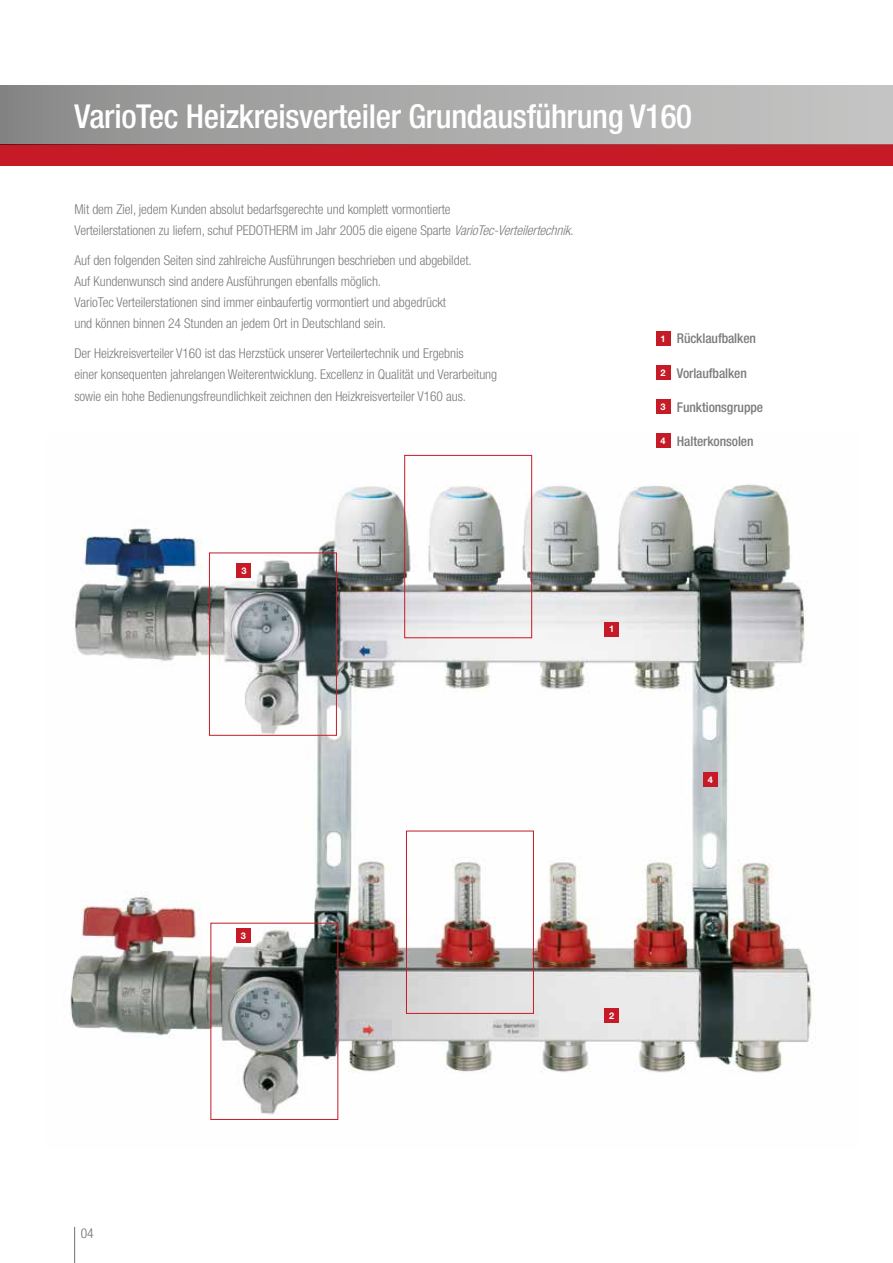
<style>
.page{position:relative;width:893px;height:1263px;background:#fff}
.page>*{position:absolute;margin:0;border:0;box-sizing:border-box;transform-origin:0 0}
.t1{font:500 condensed 33px "Helvetica Neue";letter-spacing:-.01em;color:#fff}
.t2{font:300 condensed 13.5px/21.3px "Helvetica Neue";letter-spacing:-.005em;color:#7c7b7b}
.t3{font:500 condensed 13.5px "Helvetica Neue";letter-spacing:-.005em;color:#7c7b7b}
.t4{font:300 condensed 13.5px "Helvetica Neue";color:#706f6f}
.t5{font:700 9.15px "Helvetica Neue";color:#fff}
.s1{font-style:italic}
</style>
<div class="page">
<div style="left:0;top:145px;width:893px;height:21px;background:#c61a27"></div>
<div style="left:0;top:85px;width:893px;height:60px;background:linear-gradient(to right,#8d8d8d,#c8c7c7)"></div>
<img style="left:70px;top:434px;width:743px;height:686px">
<div style="left:209px;top:552px;width:128px;height:184px;border:1px solid #c61a27"></div>
<div style="left:406px;top:831px;width:128px;height:183px;border:1px solid #c61a27"></div>
<div style="left:404px;top:455px;width:128px;height:183px;border:1px solid #c61a27"></div>
<div style="left:210px;top:923px;width:128px;height:197px;border:1px solid #c61a27"></div>
<div style="left:604px;top:621px;width:15px;height:15px;background:#c61a27"></div>
<div style="left:604px;top:1008px;width:15px;height:15px;background:#c61a27"></div>
<div style="left:236px;top:563px;width:15px;height:15px;background:#c61a27"></div>
<div style="left:703px;top:772px;width:15px;height:15px;background:#c61a27"></div>
<div style="left:236px;top:928px;width:15px;height:15px;background:#c61a27"></div>
<div style="left:656px;top:331px;width:14px;height:15px;background:#c61a27"></div>
<div style="left:656px;top:365px;width:14px;height:15px;background:#c61a27"></div>
<div style="left:656px;top:399px;width:14px;height:15px;background:#c61a27"></div>
<div style="left:656px;top:433px;width:14px;height:15px;background:#c61a27"></div>
<hr style="left:74px;top:1227px;width:1px;height:36px;background:#706f6f">
<h1 class="t1" style="left:74px;top:97px;width:619px">VarioTec Heizkreisverteiler Grundausführung V160</h1>
<p class="t2" style="left:74px;top:198px;width:501px">Mit dem Ziel, jedem Kunden absolut bedarfsgerechte und komplett vormontierte<br>Verteilerstationen zu liefern, schuf PEDOTHERM im Jahr 2005 die eigene Sparte <span class="s1">VarioTec-Verteilertechnik</span>.</p>
<p class="t2" style="left:74px;top:249px;width:399px">Auf den folgenden Seiten sind zahlreiche Ausführungen beschrieben und abgebildet.<br>Auf Kundenwunsch sind andere Ausführungen ebenfalls möglich.<br>VarioTec Verteilerstationen sind immer einbaufertig vormontiert und abgedrückt<br>und können binnen 24 Stunden an jedem Ort in Deutschland sein.</p>
<p class="t2" style="left:74px;top:343px;width:424px">Der Heizkreisverteiler V160 ist das Herzstück unserer Verteilertechnik und Ergebnis<br>einer konsequenten jahrelangen Weiterentwicklung. Excellenz in Qualität und Verarbeitung sowie ein hohe Bedienungsfreundlichkeit zeichnen den Heizkreisverteiler V160 aus.</p>
<p class="t5" style="left:660px;top:333px;width:7px">1</p>
<p class="t5" style="left:660px;top:367px;width:7px">2</p>
<p class="t5" style="left:660px;top:401px;width:7px">3</p>
<p class="t5" style="left:660px;top:435px;width:7px">4</p>
<p class="t3" style="left:677px;top:331px;width:81px">Rücklaufbalken</p>
<p class="t3" style="left:677px;top:365px;width:72px">Vorlaufbalken</p>
<p class="t3" style="left:677px;top:399px;width:88px">Funktionsgruppe</p>
<p class="t3" style="left:677px;top:433px;width:78px">Halterkonsolen</p>
<p class="t5" style="left:241px;top:565px;width:7px">3</p>
<p class="t5" style="left:609px;top:623px;width:7px">1</p>
<p class="t5" style="left:708px;top:774px;width:7px">4</p>
<p class="t5" style="left:241px;top:930px;width:7px">3</p>
<p class="t5" style="left:609px;top:1010px;width:7px">2</p>
<p class="t4" style="left:81px;top:1225px;width:14px">04</p>
</div>
